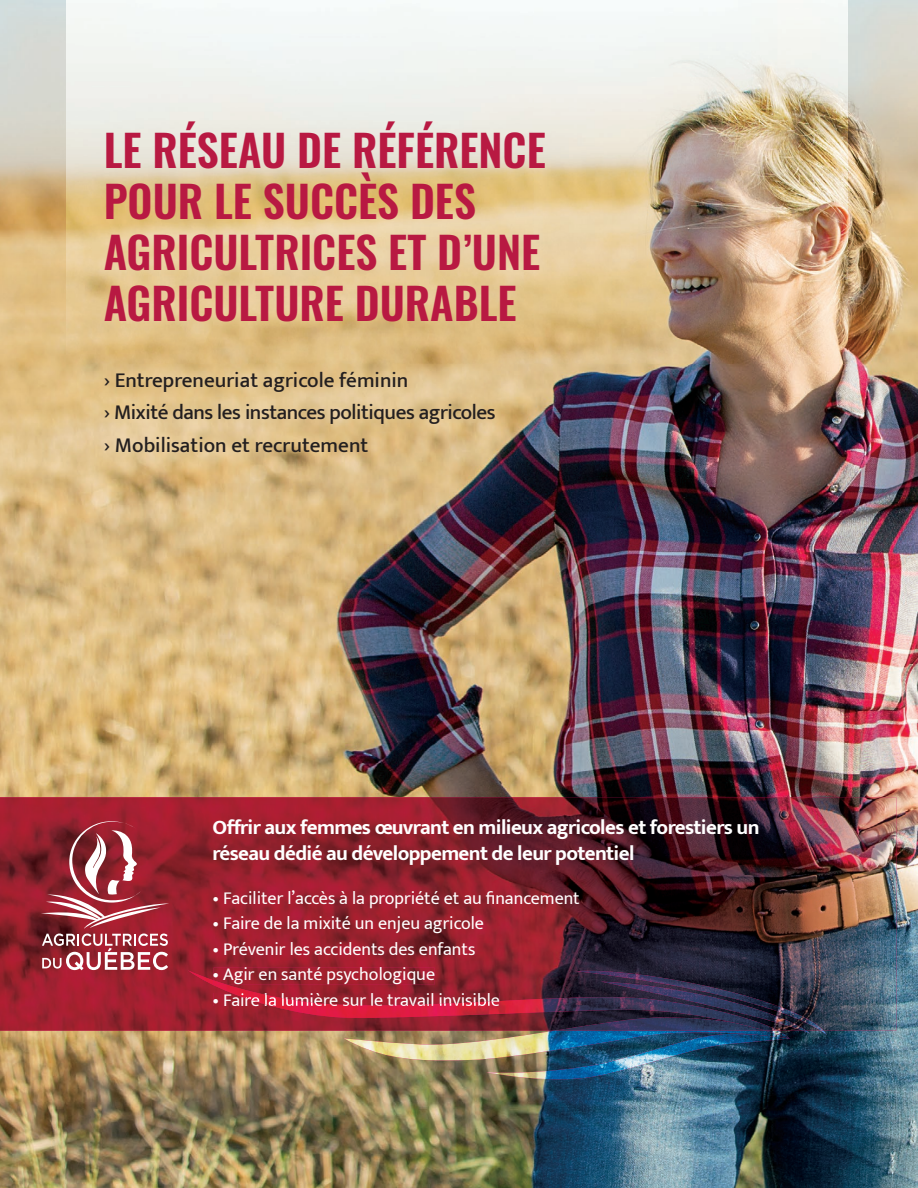
<style>
.page{position:relative;width:918px;height:1188px;background:#fff}
.page>*{position:absolute;margin:0;border:0;box-sizing:border-box;transform-origin:0 0}
.t1{font:600 43.5px/51px "Oswald";color:#b81942}
.t2{font:500 21.15px/32.5px "Mukta Mahee";letter-spacing:-.005em;color:#231f20}
.t3{font:700 21px/25.5px "Mukta Mahee";letter-spacing:-.03em;color:#fff}
.t4{font:18px "Mukta Mahee";color:#fff}
</style>
<div class="page">
<img style="left:0;top:0;width:918px;height:1188px">
<img style="left:67px;top:0;width:780px;height:363px">
<img style="left:0;top:797px;width:896px;height:234px">
<img style="left:214px;top:968px;width:220px;height:17px">
<img style="left:214px;top:993px;width:17px;height:13px">
<svg style="left:821px;top:1031px;width:6px;height:4px"></svg>
<img style="left:576px;top:971px;width:248px;height:60px">
<svg style="left:803px;top:1031px;width:7px;height:2px"></svg>
<img style="left:601px;top:982px;width:205px;height:49px">
<img style="left:486px;top:1060px;width:304px;height:19px">
<img style="left:344px;top:1031px;width:446px;height:29px">
<img style="left:188px;top:970px;width:70px;height:23px">
<svg style="left:214px;top:980px;width:13px;height:5px"></svg>
<img style="left:765px;top:1031px;width:25px;height:8px">
<img style="left:271px;top:997px;width:507px;height:34px">
<img style="left:231px;top:993px;width:268px;height:13px">
<svg style="left:41px;top:821px;width:128px;height:149px;background:#a44953"></svg>
<h1 class="t1" style="left:104px;top:128px;width:444px">LE RÉSEAU DE RÉFÉRENCE<br>POUR LE SUCCÈS DES<br>AGRICULTRICES ET D’UNE<br>AGRICULTURE DURABLE</h1>
<p class="t2" style="left:104px;top:363px;width:394px">› Entrepreneuriat agricole féminin<br>› Mixité dans les instances politiques agricoles › Mobilisation et recrutement</p>
<p class="t3" style="left:213px;top:814px;width:549px">Offrir aux femmes œuvrant en milieux agricoles et forestiers un réseau dédié au développement de leur potentiel</p>
<p class="t4" style="left:213px;top:887px;width:369px">• Faciliter l’accès à la propriété et au financement</p>
<p class="t4" style="left:213px;top:913px;width:273px">• Faire de la mixité un enjeu agricole</p>
<p class="t4" style="left:213px;top:938px;width:264px">• Prévenir les accidents des enfants</p>
<p class="t4" style="left:213px;top:964px;width:224px">• Agir en santé psychologique</p>
<p class="t4" style="left:213px;top:989px;width:289px">• Faire la lumière sur le travail invisible</p>
</div>
